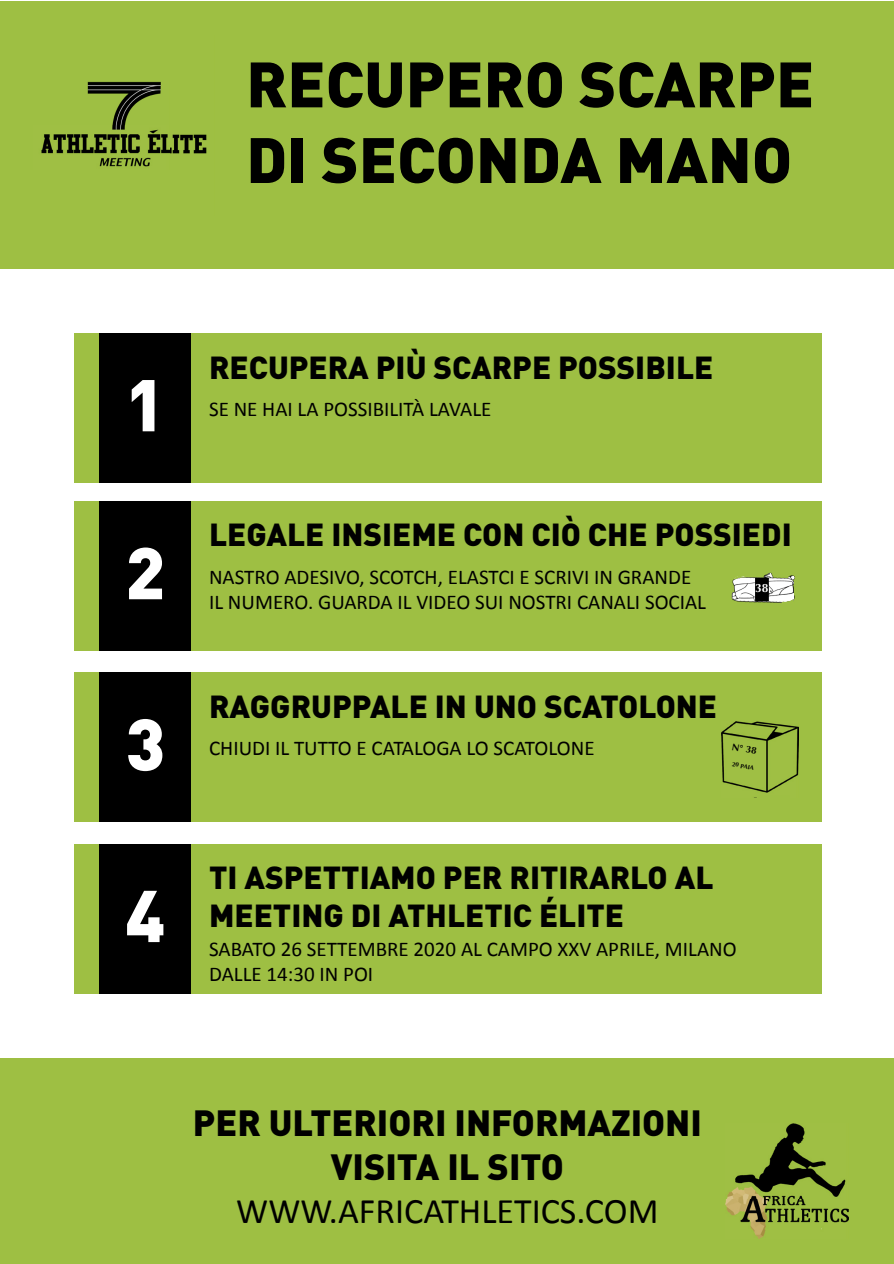
<style>
.page{position:relative;width:894px;height:1264px;background:#fff}
.page>*{position:absolute;margin:0;border:0;box-sizing:border-box;transform-origin:0 0}
.t1{font:900 72px "DIN Pro";color:#fff}
.t2{font:900 63px/75.6px "DIN Pro";color:#000}
.t3{font:900 36px/43.2px "DIN Pro";color:#000;text-align:center}
.t4{font:36px "Calibri";color:#000}
.t5{font:900 31.5px/37.8px "DIN Pro";color:#000}
.t6{font:21px/25.2px "Calibri";color:#000}
.t7{font:700 12px "Optima";color:#fff}
.t8{font:700 9.75px "Optima";color:#000}
.t9{font:700 6.15px "Optima";color:#000}
</style>
<div class="page">
<div style="left:0;top:1058px;width:893px;height:205px;background:#9ebf43"></div>
<img style="left:725px;top:1123px;width:123px;height:114px">
<div style="left:0;top:1px;width:893px;height:267px;background:#9ebf43"></div>
<img style="left:41px;top:81px;width:166px;height:86px">
<div style="left:74px;top:333px;width:747px;height:150px;background:#9ebf43"></div>
<div style="left:99px;top:333px;width:92px;height:150px;background:#000"></div>
<div style="left:74px;top:501px;width:747px;height:150px;background:#9ebf43"></div>
<div style="left:99px;top:501px;width:92px;height:150px;background:#000"></div>
<img style="left:731px;top:572px;width:63px;height:31px">
<img style="left:732px;top:576px;width:60px;height:25px">
<svg style="left:754px;top:578px;width:14px;height:23px"></svg>
<svg style="left:781px;top:599px;width:11px;height:4px"></svg>
<svg style="left:734px;top:575px;width:11px;height:4px"></svg>
<div style="left:74px;top:672px;width:747px;height:150px;background:#9ebf43"></div>
<div style="left:99px;top:672px;width:92px;height:150px;background:#000"></div>
<img style="left:721px;top:721px;width:77px;height:72px">
<div style="left:74px;top:844px;width:747px;height:149px;background:#9ebf43"></div>
<div style="left:99px;top:844px;width:92px;height:149px;background:#000"></div>
<h2 class="t2" style="left:246px;top:44px;width:569px">RECUPERO SCARPE<br>DI SECONDA MANO</h2>
<h1 class="t1" style="left:125px;top:356px;width:42px">1</h1>
<h1 class="t1" style="left:125px;top:524px;width:42px">2</h1>
<h1 class="t1" style="left:125px;top:695px;width:42px">3</h1>
<h1 class="t1" style="left:125px;top:867px;width:42px">4</h1>
<h3 class="t5" style="left:209px;top:347px;width:505px">RECUPERA PIÙ SCARPE POSSIBILE</h3>
<p class="t6" style="left:209px;top:395px;width:284px">SE NE HAI LA POSSIBILITÀ LAVALE</p>
<h3 class="t5" style="left:209px;top:515px;width:584px">LEGALE INSIEME CON CIÒ CHE POSSIEDI</h3>
<p class="t6" style="left:209px;top:563px;width:498px">NASTRO ADESIVO, SCOTCH, ELASTCI E SCRIVI IN GRANDE<br>IL NUMERO. GUARDA IL VIDEO SUI NOSTRI CANALI SOCIAL</p>
<p class="t7" style="left:754px;top:580px;width:15px">38</p>
<h3 class="t5" style="left:209px;top:686px;width:509px">RAGGRUPPALE IN UNO SCATOLONE</h3>
<p class="t6" style="left:209px;top:734px;width:387px">CHIUDI IL TUTTO E CATALOGA LO SCATOLONE</p>
<p class="t8" style="left:732px;top:741px;width:26px;rotate:10deg">N° 38</p>
<p class="t9" style="left:732px;top:760px;width:23px;rotate:12deg">20 PAIA</p>
<h3 class="t5" style="left:209px;top:857px;width:506px">TI ASPETTIAMO PER RITIRARLO AL<br>MEETING DI ATHLETIC ÉLITE</h3>
<p class="t6" style="left:209px;top:935px;width:529px">SABATO 26 SETTEMBRE 2020 AL CAMPO XXV APRILE, MILANO<br>DALLE 14:30 IN POI</p>
<h3 class="t3" style="left:193px;top:1100px;width:510px">PER ULTERIORI INFORMAZIONI<br>VISITA IL SITO</h3>
<h3 class="t4" style="left:236px;top:1188px;width:423px">WWW.AFRICATHLETICS.COM</h3>
</div>
